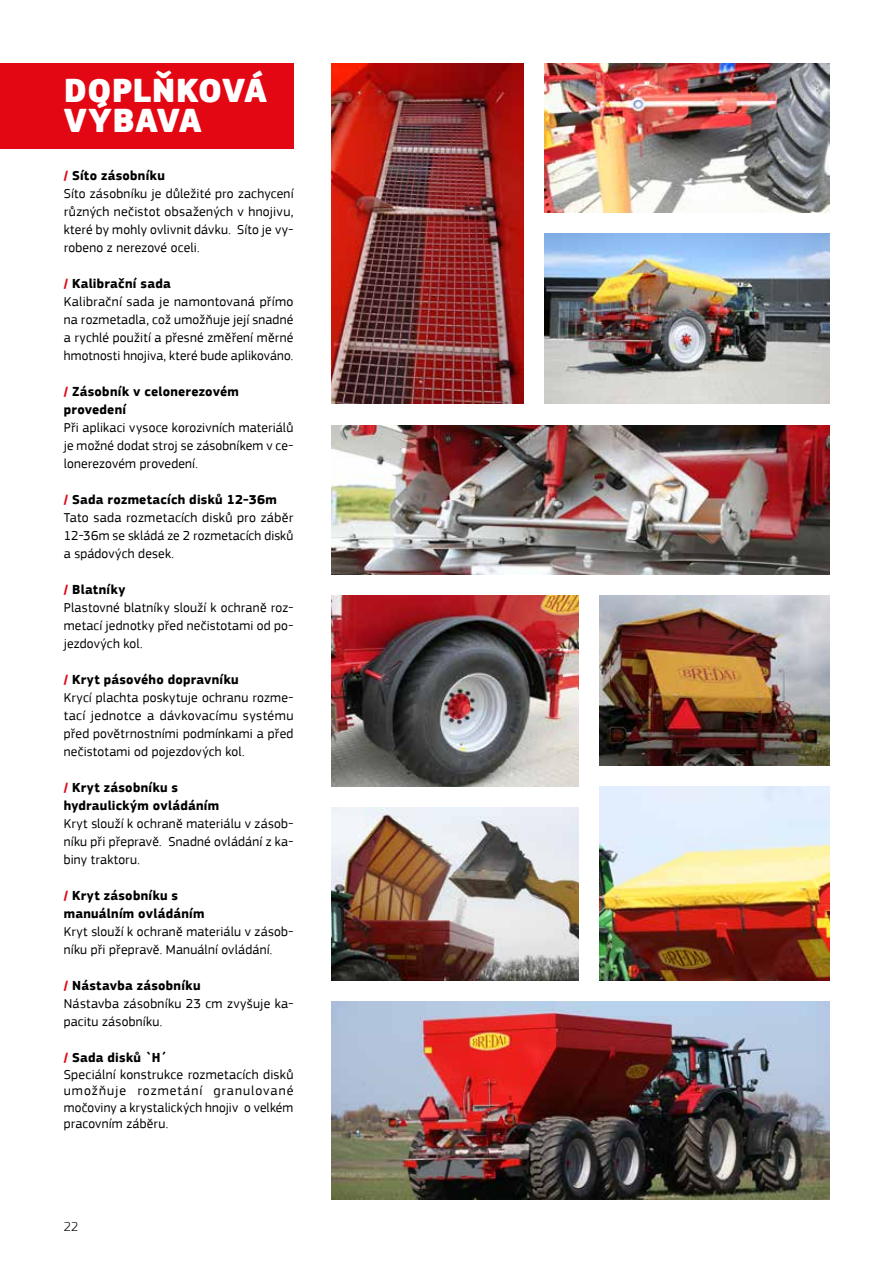
<style>
.page{position:relative;width:893px;height:1263px;background:#fff}
.page>*{position:absolute;margin:0;border:0;box-sizing:border-box;transform-origin:0 0}
.t1{font:900 34.5px/30px "PF Square Sans Pro";color:#fff}
.t2{font:13.5px/18px "PF Square Sans Pro";letter-spacing:.02em;color:#000}
.t3{font:700 13.5px/18px "PF Square Sans Pro";letter-spacing:.02em;color:#000}
.t4{font:300 13.5px "PF Square Sans Pro";color:#000}
.s1{font-weight:700;color:#e30613}
.s2{font-weight:700}
.s3{color:#e30613}
</style>
<div class="page">
<img style="left:332px;top:64px;width:191px;height:340px">
<img style="left:332px;top:425px;width:497px;height:149px">
<img style="left:600px;top:595px;width:229px;height:170px">
<img style="left:544px;top:64px;width:285px;height:149px">
<img style="left:332px;top:595px;width:246px;height:192px">
<img style="left:544px;top:234px;width:285px;height:170px">
<img style="left:332px;top:1001px;width:497px;height:198px">
<img style="left:600px;top:787px;width:229px;height:193px">
<img style="left:332px;top:808px;width:246px;height:172px">
<div style="left:0;top:64px;width:293px;height:85px;background:#e30613"></div>
<h1 class="t1" style="left:64px;top:77px;width:205px">DOPLŇKOVÁ<br>VÝBAVA</h1>
<p class="t2" style="left:64px;top:167px;width:231px"><span class="s1">/</span> <span class="s2">Síto zásobníku<br></span>Síto zásobníku je důležité pro zachycení různých nečistot obsažených v hnojivu, které by mohly ovlivnit dávku. Síto je vy&shy;robeno z nerezové oceli.</p>
<p class="t2" style="left:64px;top:275px;width:231px"><span class="s1">/</span> <span class="s2">Kalibrační sada<br></span>Kalibrační sada je namontovaná přímo na rozmetadla, což umožňuje její snadné a rychlé použití a přesné změření měrné hmotnosti hnojiva, které bude aplikováno.</p>
<p class="t3" style="left:64px;top:383px;width:177px"><span class="s3">/</span> Zásobník v celonerezovém provedení</p>
<p class="t2" style="left:64px;top:419px;width:231px;text-align:justify">Při aplikaci vysoce korozivních materiálů je možné dodat stroj se zásobníkem v ce&shy;lonerezovém provedení.</p>
<p class="t2" style="left:64px;top:491px;width:231px"><span class="s1">/</span> <span class="s2">Sada rozmetacích disků 12-36m<br></span>Tato sada rozmetacích disků pro záběr<br>12-36m se skládá ze 2 rozmetacích disků a spádových desek.</p>
<p class="t2" style="left:64px;top:581px;width:231px"><span class="s1">/</span> <span class="s2">Blatníky<br></span>Plastovné blatníky slouží k ochraně roz&shy;metací jednotky před nečistotami od po&shy;jezdových kol.</p>
<p class="t2" style="left:64px;top:671px;width:231px"><span class="s1">/</span> <span class="s2">Kryt pásového dopravníku<br></span>Krycí plachta poskytuje ochranu rozme&shy;tací jednotce a dávkovacímu systému před povětrnostními podmínkami a před nečistotami od pojezdových kol.</p>
<p class="t3" style="left:64px;top:779px;width:157px"><span class="s3">/</span> Kryt zásobníku s hydraulickým ovládáním</p>
<p class="t2" style="left:64px;top:815px;width:231px;text-align:justify">Kryt slouží k ochraně materiálu v zásob&shy;níku při přepravě. Snadné ovládání z ka&shy;biny traktoru.</p>
<p class="t3" style="left:64px;top:887px;width:142px"><span class="s3">/</span> Kryt zásobníku s manuálním ovládáním</p>
<p class="t2" style="left:64px;top:923px;width:231px">Kryt slouží k ochraně materiálu v zásob&shy;níku při přepravě. Manuální ovládání.</p>
<p class="t2" style="left:64px;top:977px;width:231px"><span class="s1">/</span> <span class="s2">Nástavba zásobníku<br></span>Nástavba zásobníku 23 cm zvyšuje ka&shy;pacitu zásobníku.</p>
<p class="t2" style="left:64px;top:1050px;width:231px;line-height:16.5px"><span class="s1">/</span> <span class="s2">Sada disků `H´<br></span>Speciální konstrukce rozmetacích disků umožňuje rozmetání granulované močoviny a krystalických hnojiv o velkém pracovním záběru.</p>
<p class="t4" style="left:64px;top:1218px;width:16px">22</p>
</div>
